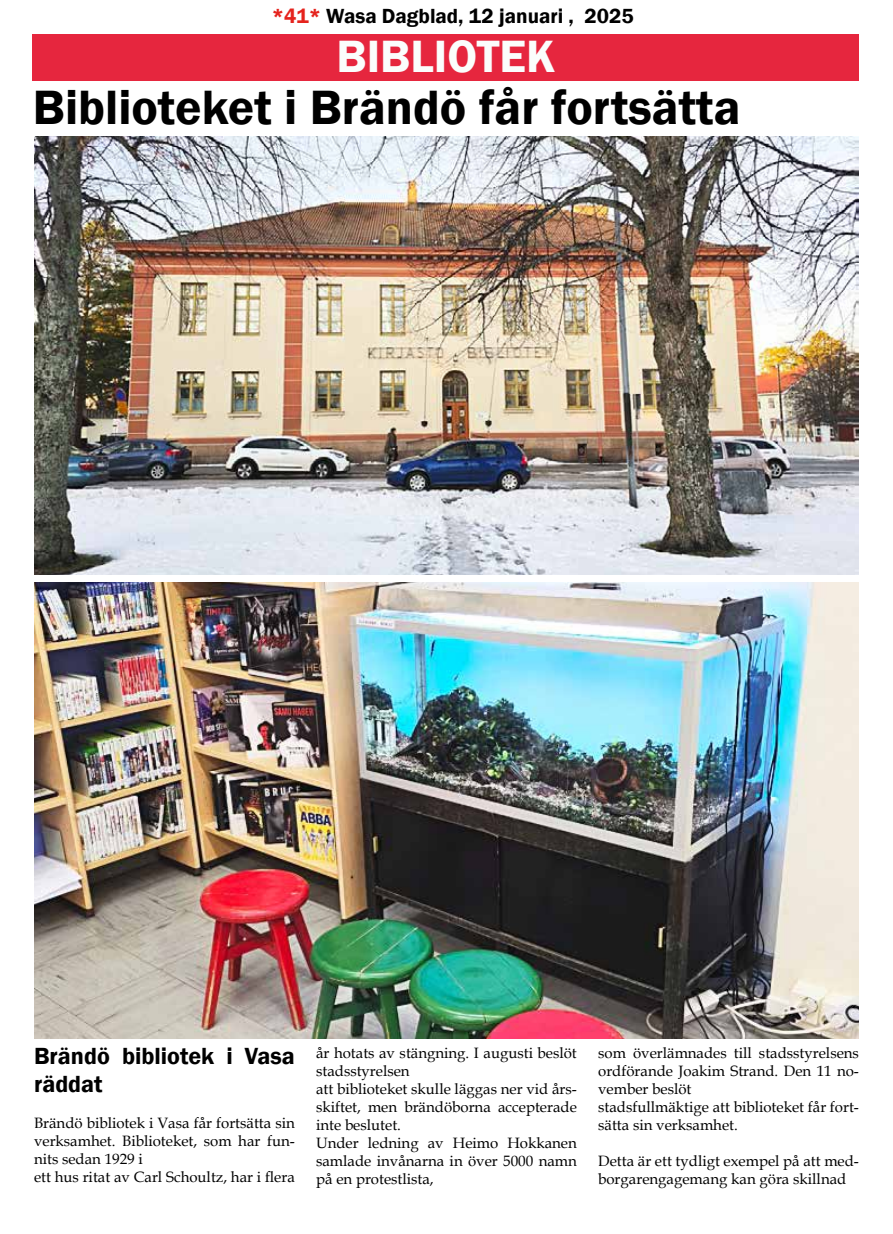
<style>
.page{position:relative;width:893px;height:1234px;background:#fff}
.page>*{position:absolute;margin:0;border:0;box-sizing:border-box;transform-origin:0 0}
.t1{font:600 49.5px "Franklin Gothic";color:#000}
.t2{font:600 46.5px "Franklin Gothic";color:#fbfdfc}
.t3{font:600 24px/28.8px "Franklin Gothic";color:#000}
.t4{font:600 21px "Franklin Gothic";color:#000}
.t5{font:15px/18px "Book Antiqua";color:#000}
.s1{color:#e5231d}
</style>
<div class="page">
<div style="left:33px;top:34px;width:826px;height:47px;background:#e6263e"></div>
<img style="left:34px;top:136px;width:825px;height:438px">
<img style="left:34px;top:583px;width:825px;height:454px">
<h3 class="t4" style="left:272px;top:3px;width:363px"><span class="s1">*41*</span> Wasa Dagblad, 12 januari , 2025</h3>
<h2 class="t2" style="left:336px;top:28px;width:220px">BIBLIOTEK</h2>
<h1 class="t1" style="left:33px;top:77px;width:709px">Biblioteket i Brändö får fortsätta</h1>
<h3 class="t3" style="left:34px;top:1041px;width:262px">Brändö bibliotek i Vasa räddat</h3>
<p class="t5" style="left:34px;top:1113px;width:262px">Brändö bibliotek i Vasa får fortsätta sin verksamhet. Biblioteket, som har fun&shy;nits sedan 1929 i<br>ett hus ritat av Carl Schoultz, har i flera</p>
<p class="t5" style="left:316px;top:1042px;width:262px">år hotats av stängning. I augusti beslöt stadsstyrelsen<br>att biblioteket skulle läggas ner vid års&shy;skiftet, men brändöborna accepterade inte beslutet.<br>Under ledning av Heimo Hokkanen samlade invånarna in över 5000 namn på en protestlista,</p>
<p class="t5" style="left:598px;top:1042px;width:262px">som överlämnades till stadsstyrelsens ordförande Joakim Strand. Den 11 no&shy;vember beslöt<br>stadsfullmäktige att biblioteket får fort&shy;sätta sin verksamhet.</p>
<p class="t5" style="left:598px;top:1150px;width:262px">Detta är ett tydligt exempel på att med&shy;borgarengagemang kan göra skillnad</p>
</div>
